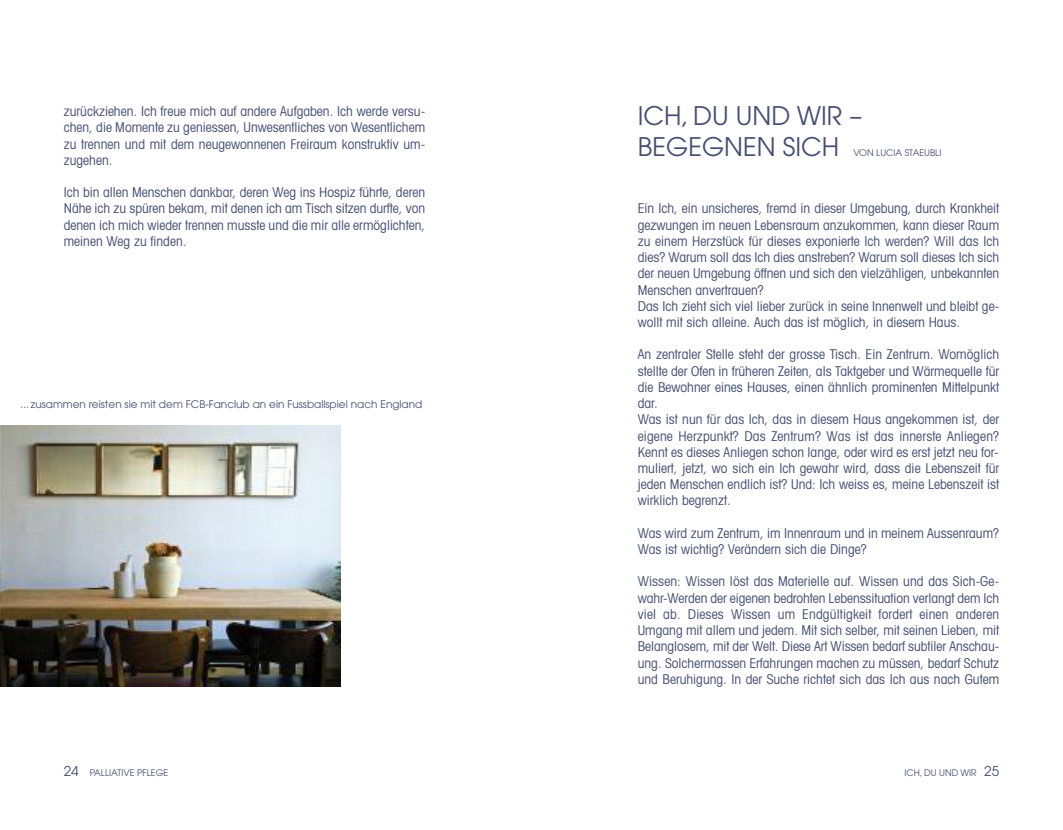
<style>
.page{position:relative;width:1063px;height:830px;background:#fff}
.page>*{position:absolute;margin:0;border:0;box-sizing:border-box;transform-origin:0 0}
.t1{font:25.5px/30.6px "Avant Garde";color:#444e73}
.t2{font:condensed 13.5px/16.2px "Avant Garde";color:#444e73}
.t3{font:10.5px "Avant Garde";color:#444e73}
.t4{font:9px "Avant Garde";color:#444e73}
.s1{font-size:13.5px}
</style>
<div class="page">
<img style="left:0;top:425px;width:341px;height:261px">
<p class="t2" style="left:64px;top:104px;width:363px;text-align:justify">zurückziehen. Ich freue mich auf andere Aufgaben. Ich werde versu&shy;chen, die Momente zu geniessen, Unwesentliches von Wesentlichem zu trennen und mit dem neugewonnenen Freiraum konstruktiv um&shy;zugehen.</p>
<p class="t2" style="left:64px;top:185px;width:363px;text-align:justify">Ich bin allen Menschen dankbar, deren Weg ins Hospiz führte, deren Nähe ich zu spüren bekam, mit denen ich am Tisch sitzen durfte, von denen ich mich wieder trennen musste und die mir alle ermöglichten, meinen Weg zu finden.</p>
<p class="t3" style="left:20px;top:400px;width:403px">... zusammen reisten sie mit dem FCB-Fanclub an ein Fussballspiel nach England</p>
<p class="t4" style="left:64px;top:769px;width:106px"><span class="s1">24</span> PALLIATIVE PFLEGE</p>
<h1 class="t1" style="left:638px;top:103px;width:226px">ICH, DU UND WIR –<br>BEGEGNEN SICH</h1>
<p class="t4" style="left:853px;top:149px;width:89px">VON LUCIA STAEUBLI</p>
<p class="t2" style="left:638px;top:202px;width:363px">Ein Ich, ein unsicheres, fremd in dieser Umgebung, durch Krankheit gezwungen im neuen Lebensraum anzukommen, kann dieser Raum zu einem Herzstück für dieses exponierte Ich werden? Will das Ich dies? Warum soll das Ich dies anstreben? Warum soll dieses Ich sich der neuen Umgebung öffnen und sich den vielzähligen, unbekannten Menschen anvertrauen?<br>Das Ich zieht sich viel lieber zurück in seine Innenwelt und bleibt ge&shy;wollt mit sich alleine. Auch das ist möglich, in diesem Haus.</p>
<p class="t2" style="left:638px;top:347px;width:363px">An zentraler Stelle steht der grosse Tisch. Ein Zentrum. Womöglich stellte der Ofen in früheren Zeiten, als Taktgeber und Wärmequelle für die Bewohner eines Hauses, einen ähnlich prominenten Mittelpunkt dar.<br>Was ist nun für das Ich, das in diesem Haus angekommen ist, der eigene Herzpunkt? Das Zentrum? Was ist das innerste Anliegen?<br>Kennt es dieses Anliegen schon lange, oder wird es erst jetzt neu for&shy;muliert, jetzt, wo sich ein Ich gewahr wird, dass die Lebenszeit für jeden Menschen endlich ist? Und: Ich weiss es, meine Lebenszeit ist wirklich begrenzt.</p>
<p class="t2" style="left:638px;top:526px;width:363px">Was wird zum Zentrum, im Innenraum und in meinem Aussenraum?<br>Was ist wichtig? Verändern sich die Dinge?</p>
<p class="t2" style="left:638px;top:574px;width:363px;text-align:justify">Wissen: Wissen löst das Materielle auf. Wissen und das Sich-Ge&shy;wahr-Werden der eigenen bedrohten Lebenssituation verlangt dem Ich viel ab. Dieses Wissen um Endgültigkeit fordert einen anderen Umgang mit allem und jedem. Mit sich selber, mit seinen Lieben, mit Belanglosem, mit der Welt. Diese Art Wissen bedarf subtiler Anschau&shy;ung. Solchermassen Erfahrungen machen zu müssen, bedarf Schutz und Beruhigung. In der Suche richtet sich das Ich aus nach Gutem</p>
<p class="t4" style="left:905px;top:769px;width:96px">ICH, DU UND WIR <span class="s1">25</span></p>
</div>
